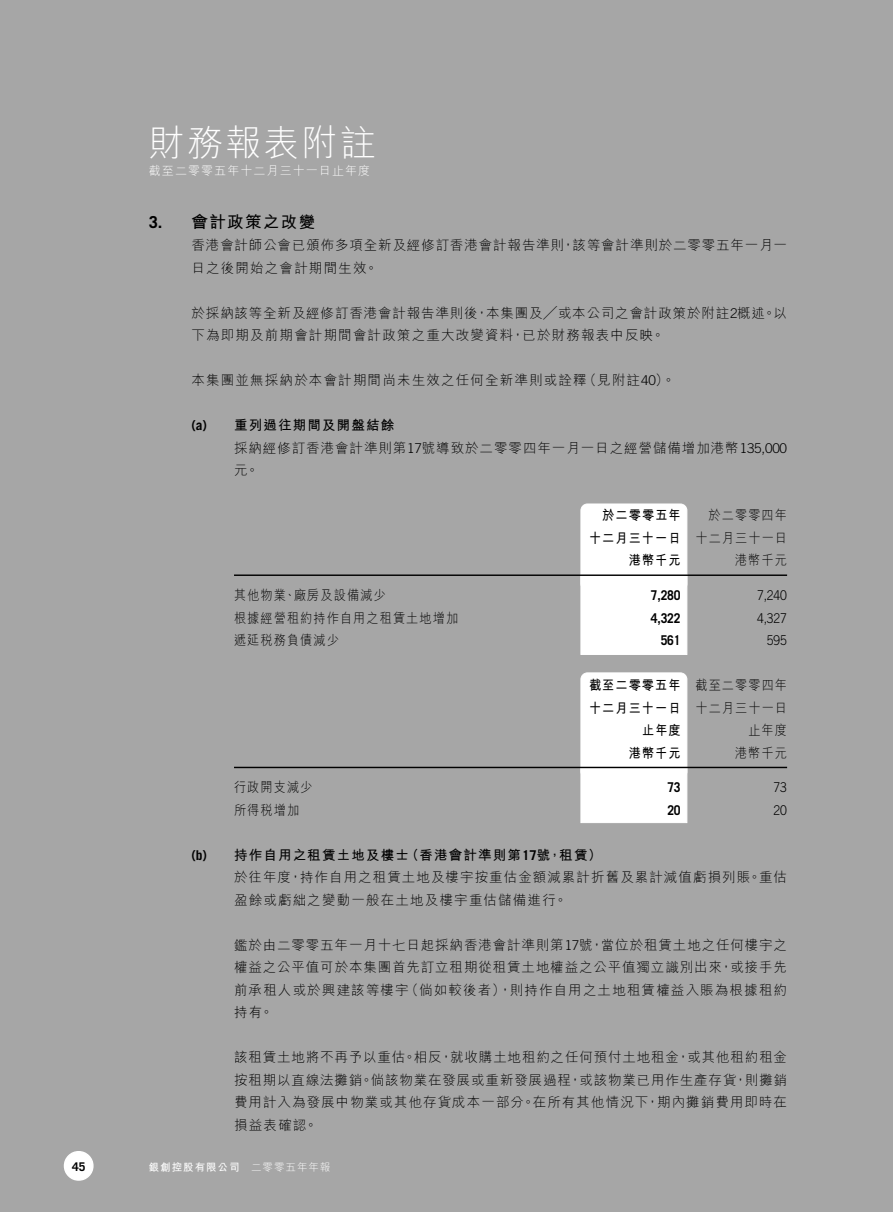
<style>
.page{position:relative;width:893px;height:1212px;background:#fff}
.page>*{position:absolute;margin:0;border:0;box-sizing:border-box;transform-origin:0 0}
.t1{font:300 36px "M Hei";letter-spacing:.06em;color:#fff}
.t2{font:700 16.5px "M Hei";letter-spacing:.08em;color:#000}
.t3{font:300 13.5px/22.5px "M Hei";letter-spacing:.08em;color:#000}
.t4{font:300 13.5px "M Hei";letter-spacing:.08em;color:#000;scale:.9 1}
.t5{font:700 13.5px "M Hei";letter-spacing:.09em;color:#000;scale:.9 1}
.t6{font:700 13.5px "Trade Gothic";letter-spacing:-.01em;color:#000;scale:.9 1}
.t7{font:300 13.5px "Trade Gothic";letter-spacing:-.01em;color:#000;scale:.9 1}
.t8{font:300 12px "M Hei";letter-spacing:.09em;color:#fff}
.t9{font:700 12px "Trade Gothic";color:#000}
.t10{font:700 10.5px "M Hei";letter-spacing:.09em;color:#fff}
.s1{font-family:"Trade Gothic"}
.s2{font-family:"Trade Gothic";font-weight:700}
.s3{font-weight:700}
.s4{font-weight:300}
</style>
<div class="page">
<div style="left:0;top:0;width:892px;height:1212px;background:#a6a6a6"></div>
<svg style="left:63px;top:1151px;width:31px;height:30px"></svg>
<div style="left:580px;top:673px;width:107px;height:94px;background:#fff"></div>
<div style="left:580px;top:767px;width:107px;height:56px;background:#fff;border:1px solid #fff"></div>
<div style="left:580px;top:504px;width:107px;height:71px;background:#fff"></div>
<div style="left:580px;top:575px;width:107px;height:80px;background:#fff;border:1px solid #fff"></div>
<hr style="left:234px;top:575px;width:553px;height:1px;background:#000">
<hr style="left:234px;top:767px;width:553px;height:1px;background:#000">
<p class="t1" style="left:149px;top:129px;width:228px">財務報表附註</p>
<p class="t8" style="left:149px;top:166px;width:223px">截至二零零五年十二月三十一日止年度</p>
<p class="t2" style="left:149px;top:215px;width:168px"><span class="s1">3.</span> 會計政策之改變</p>
<p class="t3" style="left:191px;top:236px;width:597px">香港會計師公會已頒佈多項全新及經修訂香港會計報告準則，該等會計準則於二零零五年一月一日之後開始之會計期間生效。</p>
<p class="t3" style="left:191px;top:303px;width:597px">於採納該等全新及經修訂香港會計報告準則後，本集團及／或本公司之會計政策於附註<span class="s1">2</span>概述。以下為即期及前期會計期間會計政策之重大改變資料，已於財務報表中反映。</p>
<p class="t3" style="left:191px;top:371px;width:485px">本集團並無採納於本會計期間尚未生效之任何全新準則或詮釋（見附註<span class="s1">40</span>）。</p>
<p class="t3" style="left:234px;top:416px;width:554px;text-indent:-42px"><span class="s2">(a)</span> <span class="s3">重列過往期間及開盤結餘<br></span>採納經修訂香港會計準則第<span class="s1">17</span>號導致於二零零四年一月一日之經營儲備增加港幣<span class="s1">135,000</span>元。</p>
<p class="t5" style="left:602px;top:510px;width:89px">於二零零五年</p>
<p class="t4" style="left:708px;top:510px;width:89px">於二零零四年</p>
<p class="t5" style="left:589px;top:533px;width:221px">十二月三十一日 <span class="s4">十二月三十一日</span></p>
<p class="t5" style="left:628px;top:555px;width:59px">港幣千元</p>
<p class="t4" style="left:735px;top:555px;width:59px">港幣千元</p>
<p class="t4" style="left:234px;top:590px;width:170px">其他物業、廠房及設備減少</p>
<p class="t6" style="left:650px;top:590px;width:35px">7,280</p>
<p class="t7" style="left:757px;top:590px;width:35px">7,240</p>
<p class="t4" style="left:234px;top:612px;width:250px">根據經營租約持作自用之租賃土地增加</p>
<p class="t6" style="left:650px;top:613px;width:35px">4,322</p>
<p class="t7" style="left:757px;top:613px;width:35px">4,327</p>
<p class="t4" style="left:234px;top:635px;width:118px">遞延稅務負債減少</p>
<p class="t6" style="left:660px;top:635px;width:24px">561</p>
<p class="t7" style="left:767px;top:635px;width:24px">595</p>
<p class="t5" style="left:589px;top:680px;width:221px">截至二零零五年 <span class="s4">截至二零零四年</span></p>
<p class="t5" style="left:589px;top:702px;width:221px">十二月三十一日 <span class="s4">十二月三十一日</span></p>
<p class="t5" style="left:642px;top:725px;width:44px">止年度</p>
<p class="t4" style="left:748px;top:725px;width:44px">止年度</p>
<p class="t5" style="left:628px;top:747px;width:59px">港幣千元</p>
<p class="t4" style="left:735px;top:747px;width:59px">港幣千元</p>
<p class="t4" style="left:234px;top:782px;width:89px">行政開支減少</p>
<p class="t6" style="left:667px;top:782px;width:16px">73</p>
<p class="t7" style="left:773px;top:782px;width:16px">73</p>
<p class="t4" style="left:234px;top:804px;width:74px">所得稅增加</p>
<p class="t6" style="left:667px;top:805px;width:16px">20</p>
<p class="t7" style="left:773px;top:805px;width:16px">20</p>
<p class="t3" style="left:234px;top:845px;width:554px;text-indent:-42px"><span class="s2">(b)</span> <span class="s3">持作自用之租賃土地及樓士（香港會計準則第</span><span class="s2">17</span><span class="s3">號，租賃）<br></span>於往年度，持作自用之租賃土地及樓宇按重估金額減累計折舊及累計減值虧損列賬。重估盈餘或虧絀之變動一般在土地及樓宇重估儲備進行。</p>
<p class="t3" style="left:234px;top:935px;width:554px;text-align:justify">鑑於由二零零五年一月十七日起採納香港會計準則第<span class="s1">17</span>號，當位於租賃土地之任何樓宇之權益之公平值可於本集團首先訂立租期從租賃土地權益之公平值獨立識別出來，或接手先前承租人或於興建該等樓宇（倘如較後者），則持作自用之土地租賃權益入賬為根據租約持有。</p>
<p class="t3" style="left:234px;top:1048px;width:554px;text-align:justify">該租賃土地將不再予以重估。相反，就收購土地租約之任何預付土地租金，或其他租約租金按租期以直線法攤銷。倘該物業在發展或重新發展過程，或該物業已用作生產存貨，則攤銷費用計入為發展中物業或其他存貨成本一部分。在所有其他情況下，期內攤銷費用即時在損益表確認。</p>
<p class="t9" style="left:72px;top:1162px;width:15px">45</p>
<p class="t10" style="left:149px;top:1163px;width:183px">銀創控股有限公司 <span class="s4">二零零五年年報</span></p>
</div>
